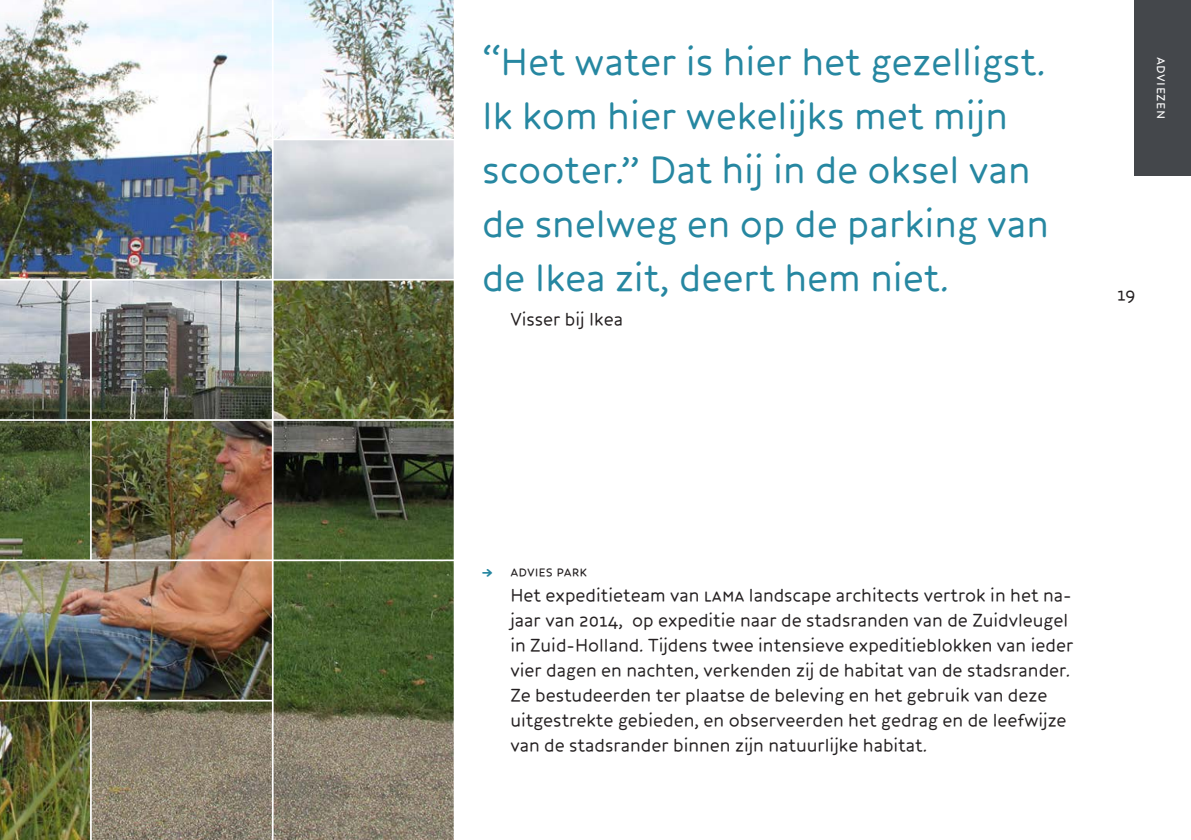
<style>
.page{position:relative;width:1191px;height:840px;background:#fff}
.page>*{position:absolute;margin:0;border:0;box-sizing:border-box;transform-origin:0 0}
.Quote_20_27{font:40px/54px "Core Humanist Sans";color:#2687a1}
.platte_tekst{font:19px/25px "Core Humanist Sans";color:#231f20}
.platte_tekst-2{font:15px "Core Humanist Sans";color:#231f20}
.platte_tekst-3{font:15px "Core Humanist Sans";letter-spacing:.03em;color:#fff}
.s1{font-weight:700;color:#2687a1}
</style>
<div class="page">
<div style="left:1134px;top:0;width:57px;height:176px;background:#44474b"></div>
<img style="left:0;top:0;width:454px;height:140px">
<img style="left:0;top:140px;width:454px;height:699px">
<p class="Quote_20_27" style="left:482px;top:35px;width:568px">“Het water is hier het gezelligst.<br>Ik kom hier wekelijks met mijn scooter.” Dat hij in de oksel van de snelweg en op de parking van de Ikea zit, deert hem niet.</p>
<p class="platte_tekst" style="left:510px;top:307px;width:114px">Visser bij Ikea</p>
<p class="platte_tekst-3" style="left:1171px;top:57px;width:64px;rotate:90deg">adviezen</p>
<p class="platte_tekst" style="left:1117px;top:282px;width:20px">19</p>
<p class="platte_tekst-2" style="left:482px;top:561px;width:107px"><span class="s1">→</span> advies park</p>
<p class="platte_tekst" style="left:510px;top:582px;width:564px">Het expeditieteam van lama landscape architects vertrok in het na&shy;jaar van 2014, op expeditie naar de stadsranden van de Zuidvleugel in Zuid-Holland. Tijdens twee intensieve expeditieblokken van ieder vier dagen en nachten, verkenden zij de habitat van de stadsrander.<br>Ze bestudeerden ter plaatse de beleving en het gebruik van deze uitgestrekte gebieden, en observeerden het gedrag en de leefwijze van de stadsrander binnen zijn natuurlijke habitat.</p>
</div>
